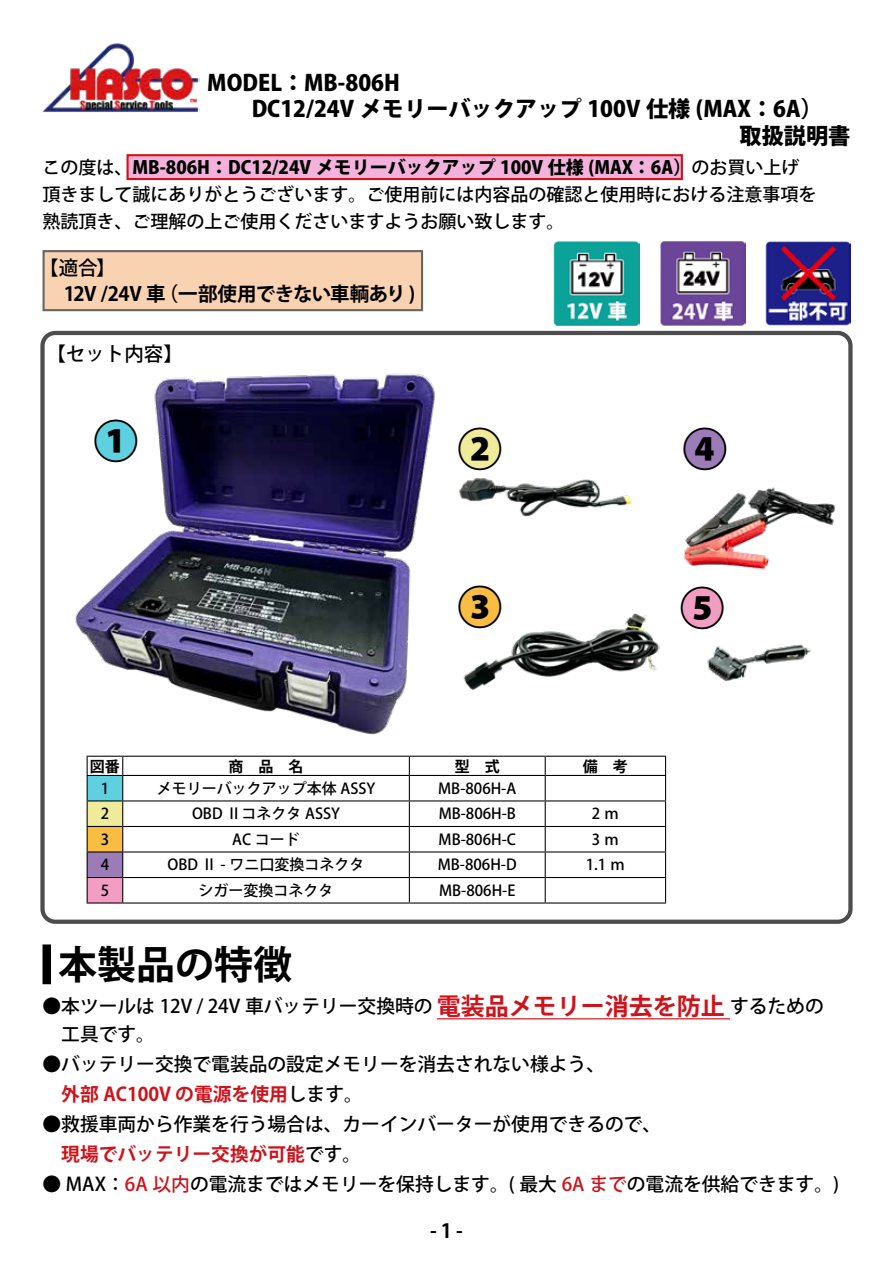
<style>
.page{position:relative;width:893px;height:1263px;background:#fff}
.page>*{position:absolute;margin:0;border:0;box-sizing:border-box;transform-origin:0 0}
.t1{font:800 45px "Koz Go Pro";color:#000}
.t2{font:700 39px "Koz Go Pr 6 N";color:#000}
.t3{font:700 24px "Koz Go Pro";color:#d0121b}
.t4{font:800 22.2px/25.5px "Koz Go Pro";color:#000}
.t5{font:700 19.5px "Koz Go Pro";letter-spacing:-.025em;color:#000}
.t6{font:500 19.5px "Koz Go Pro";color:#000}
.t7{font:500 18.75px/30px "Koz Go Pro";color:#000}
.t8{font:500 18px/27px "Koz Go Pro";color:#000}
.t9{font:500 15px "Koz Go Pro";color:#000}
.t10{font:700 15px "Koz Go Pro";color:#000}
.s1{font-weight:800}
.s2{font-weight:700;color:#d0121b}
.s3{color:#d0121b}
</style>
<div class="page">
<div style="left:40px;top:331px;width:813px;height:593px;border:4px solid #000;border-radius:13px"></div>
<img style="left:43px;top:43px;width:157px;height:69px">
<div style="left:128px;top:155px;width:554px;height:24px;background:#f3b2db"></div>
<div style="left:126px;top:154px;width:557px;height:26px;border:2px solid #d0121b"></div>
<img style="left:765px;top:241px;width:85px;height:85px">
<img style="left:554px;top:240px;width:85px;height:86px">
<img style="left:660px;top:241px;width:85px;height:84px">
<img style="left:75px;top:374px;width:385px;height:361px">
<div style="left:44px;top:251px;width:378px;height:59px;background:#f9d2b2"></div>
<div style="left:87px;top:775px;width:36px;height:26px;background:#5fd0df"></div>
<div style="left:87px;top:801px;width:36px;height:25px;background:#f0ea9b"></div>
<div style="left:87px;top:826px;width:36px;height:26px;background:#f9bd43"></div>
<div style="left:87px;top:852px;width:36px;height:25px;background:#9b7cb6"></div>
<div style="left:87px;top:877px;width:36px;height:26px;background:#f19ec2"></div>
<hr style="left:87px;top:756px;width:36px;height:1px;background:#000">
<hr style="left:123px;top:756px;width:286px;height:1px;background:#000">
<hr style="left:409px;top:756px;width:136px;height:1px;background:#000">
<hr style="left:545px;top:756px;width:121px;height:1px;background:#000">
<hr style="left:87px;top:775px;width:36px;height:1px;background:#000">
<hr style="left:123px;top:775px;width:286px;height:1px;background:#000">
<hr style="left:409px;top:775px;width:136px;height:1px;background:#000">
<hr style="left:545px;top:775px;width:121px;height:1px;background:#000">
<hr style="left:87px;top:800px;width:36px;height:1px;background:#000">
<hr style="left:123px;top:800px;width:286px;height:1px;background:#000">
<hr style="left:409px;top:800px;width:136px;height:1px;background:#000">
<hr style="left:545px;top:800px;width:121px;height:1px;background:#000">
<hr style="left:87px;top:826px;width:36px;height:1px;background:#000">
<hr style="left:123px;top:826px;width:286px;height:1px;background:#000">
<hr style="left:409px;top:826px;width:136px;height:1px;background:#000">
<hr style="left:545px;top:826px;width:121px;height:1px;background:#000">
<hr style="left:87px;top:851px;width:36px;height:1px;background:#000">
<hr style="left:123px;top:851px;width:286px;height:1px;background:#000">
<hr style="left:409px;top:851px;width:136px;height:1px;background:#000">
<hr style="left:545px;top:851px;width:121px;height:1px;background:#000">
<hr style="left:87px;top:877px;width:36px;height:1px;background:#000">
<svg style="left:87px;top:757px;width:1px;height:145px"></svg>
<hr style="left:123px;top:877px;width:286px;height:1px;background:#000">
<svg style="left:122px;top:757px;width:1px;height:145px"></svg>
<hr style="left:409px;top:877px;width:136px;height:1px;background:#000">
<svg style="left:409px;top:757px;width:1px;height:145px"></svg>
<hr style="left:545px;top:877px;width:121px;height:1px;background:#000">
<svg style="left:545px;top:757px;width:1px;height:145px"></svg>
<svg style="left:665px;top:757px;width:1px;height:145px"></svg>
<hr style="left:87px;top:902px;width:36px;height:1px;background:#000">
<hr style="left:123px;top:902px;width:286px;height:1px;background:#000">
<hr style="left:409px;top:902px;width:136px;height:1px;background:#000">
<hr style="left:545px;top:902px;width:121px;height:1px;background:#000">
<div style="left:95px;top:420px;width:42px;height:42px;background:#5fd0df;border-radius:50%"></div>
<div style="left:459px;top:586px;width:42px;height:41px;background:#f9bd43;border-radius:50%"></div>
<div style="left:684px;top:428px;width:42px;height:42px;background:#9b7cb6;border-radius:50%"></div>
<div style="left:682px;top:587px;width:41px;height:42px;background:#f19ec2;border-radius:50%"></div>
<div style="left:459px;top:428px;width:42px;height:42px;background:#f0ea9b;border-radius:50%"></div>
<hr style="left:437px;top:1018px;width:293px;height:1px;background:#d0121b">
<img style="left:443px;top:463px;width:189px;height:67px">
<img style="left:692px;top:615px;width:119px;height:66px">
<img style="left:683px;top:467px;width:153px;height:123px">
<img style="left:457px;top:602px;width:203px;height:104px">
<div style="left:43px;top:944px;width:8px;height:40px;background:#000"></div>
<p class="t4" style="left:207px;top:72px;width:617px">MODEL：MB-806H<br>　　DC12/24V メモリーバックアップ 100V 仕様 (MAX：6A(</p>
<p class="t8" style="left:43px;top:155px;width:775px">この度は、<span class="s1">MB-806H：DC12/24V メモリーバックアップ 100V 仕様 (MAX：6A）</span>のお買い上げ頂きまして誠にありがとうございます。ご使用前には内容品の確認と使用時における注意事項を熟読頂き、ご理解の上ご使用くださいますようお願い致します。</p>
<p class="t6" style="left:39px;top:255px;width:78px">【適合【</p>
<p class="t5" style="left:159px;top:282px;width:258px">（一部使用できない車輌あり (</p>
<p class="t4" style="left:739px;top:125px;width:113px">取扱説明書</p>
<p class="t5" style="left:64px;top:282px;width:103px">12V /24V 車</p>
<p class="t6" style="left:46px;top:342px;width:138px">【セット内容【</p>
<h1 class="t1" style="left:94px;top:412px;width:46px">1</h1>
<h1 class="t1" style="left:457px;top:420px;width:46px">2</h1>
<h1 class="t1" style="left:683px;top:420px;width:46px">4</h1>
<h1 class="t1" style="left:457px;top:578px;width:46px">3</h1>
<h1 class="t1" style="left:680px;top:579px;width:46px">5</h1>
<p class="t10" style="left:90px;top:756px;width:32px">図番</p>
<p class="t10" style="left:229px;top:756px;width:76px">商　品　名</p>
<p class="t10" style="left:455px;top:756px;width:46px">型　式</p>
<p class="t10" style="left:583px;top:756px;width:46px">備　考</p>
<p class="t9" style="left:101px;top:779px;width:10px">1</p>
<p class="t9" style="left:157px;top:779px;width:220px">メモリーバックアップ本体 ASSY</p>
<p class="t9" style="left:438px;top:779px;width:80px">MB-806H A-</p>
<p class="t9" style="left:101px;top:804px;width:10px">2</p>
<p class="t9" style="left:192px;top:804px;width:150px">OBD Ⅱコネクタ ASSY</p>
<p class="t9" style="left:439px;top:804px;width:79px">MB-806H B-</p>
<p class="t9" style="left:592px;top:804px;width:29px">2ｍ</p>
<p class="t9" style="left:101px;top:830px;width:10px">3</p>
<p class="t9" style="left:232px;top:830px;width:69px">AC コード</p>
<p class="t9" style="left:439px;top:830px;width:79px">MB-806H C-</p>
<p class="t9" style="left:592px;top:830px;width:29px">3ｍ</p>
<p class="t9" style="left:101px;top:855px;width:10px">4</p>
<p class="t9" style="left:168px;top:855px;width:198px">OBD Ⅱ - ワニ口変換コネクタ</p>
<p class="t9" style="left:438px;top:855px;width:80px">MB-806H D-</p>
<p class="t9" style="left:586px;top:855px;width:41px">1.1 ｍ</p>
<p class="t9" style="left:101px;top:881px;width:10px">5</p>
<p class="t9" style="left:199px;top:881px;width:136px">シガー変換コネクタ</p>
<p class="t9" style="left:439px;top:881px;width:78px">MB-806H E-</p>
<h2 class="t2" style="left:58px;top:943px;width:235px">本製品の特徴</h2>
<p class="t3" style="left:437px;top:991px;width:289px">電装品メモリー消去を防止</p>
<p class="t7" style="left:43px;top:994px;width:392px;line-height:27.3px">●本ツールは 12V / 24V 車バッテリー交換時の　工具です。</p>
<p class="t7" style="left:43px;top:1050px;width:564px">●バッテリー交換で電装品の設定メモリーを消去されない様よう、<span class="s2">　外部 AC100V の電源を使用</span>します。</p>
<p class="t7" style="left:43px;top:1110px;width:620px">●救援車両から作業を行う場合は、カーインバーターが使用できるので、<span class="s2">　現場でバッテリー交換が可能</span>です。</p>
<p class="t7" style="left:43px;top:1170px;width:798px">● MAX：<span class="s3">6A 以内</span>の電流まではメモリーを保持します。( 最大 <span class="s3">A6 まで</span>の電流を供給できます。(</p>
<p class="t7" style="left:730px;top:992px;width:95px">するための</p>
<p class="t5" style="left:430px;top:1218px;width:34px">-1-</p>
</div>
